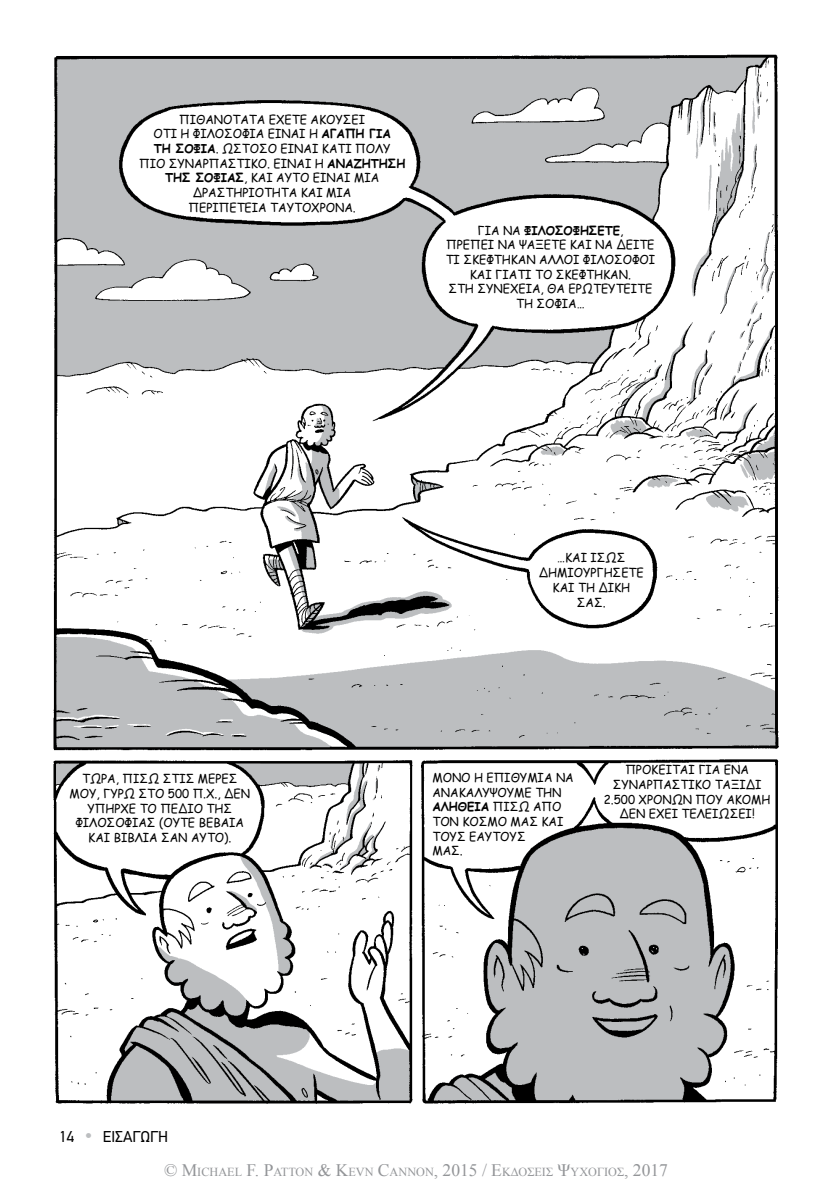
<style>
.page{position:relative;width:834px;height:1191px;background:#fff}
.page>*{position:absolute;margin:0;border:0;box-sizing:border-box;transform-origin:0 0}
.t1{font:15.75px "PF Din Text";color:#000}
.t2{font:12.25px/14.7px "Comic Sans MS";color:#000;text-align:center;scale:.95 1}
.t3{font:12.25px "Times New Roman";color:#939598}
.s1{font-weight:700}
.s2{color:#bcbec0}
.s3{font-size:17.5px}
</style>
<div class="page">
<img style="left:53px;top:54px;width:726px;height:1050px">
<p class="t2" style="left:139px;top:111px;width:281px">ΠΙΘΑΝΟΤΑΤΑ ΕΧΕΤΕ ΑΚΟΥΣΕΙ<br>ΟΤΙ Η ΦΙΛΟΣΟΦΙΑ ΕΙΝΑΙ Η <span class="s1">ΑΓΑΠΗ ΓΙΑ<br>ΤΗ ΣΟΦΙΑ</span>. ΩΣΤΟΣΟ ΕΙΝΑΙ ΚΑΤΙ ΠΟΛΥ<br>ΠΙΟ ΣΥΝΑΡΠΑΣΤΙΚΟ. ΕΙΝΑΙ Η <span class="s1">ΑΝΑΖΗΤΗΣΗ<br>ΤΗΣ ΣΟΦΙΑΣ</span>, ΚΑΙ ΑΥΤΟ ΕΙΝΑΙ ΜΙΑ<br>ΔΡΑΣΤΗΡΙΟΤΗΤΑ ΚΑΙ ΜΙΑ<br>ΠΕΡΙΠΕΤΕΙΑ ΤΑΥΤΟΧΡΟΝΑ.</p>
<p class="t2" style="left:445px;top:222px;width:222px">ΓΙΑ ΝΑ <span class="s1">ΦΙΛΟΣΟΦΗΣΕΤΕ</span>,<br>ΠΡΕΠΕΙ ΝΑ ΨΑΞΕΤΕ ΚΑΙ ΝΑ ΔΕΙΤΕ<br>ΤΙ ΣΚΕΦΤΗΚΑΝ ΑΛΛΟΙ ΦΙΛΟΣΟΦΟΙ<br>ΚΑΙ ΓΙΑΤΙ ΤΟ ΣΚΕΦΤΗΚΑΝ.<br>ΣΤΗ ΣΥΝΕΧΕΙΑ, ΘΑ ΕΡΩΤΕΥΤΕΙΤΕ<br>ΤΗ ΣΟΦΙΑ…</p>
<p class="t2" style="left:539px;top:550px;width:112px">…ΚΑΙ ΙΣΩΣ<br>ΔΗΜΙΟΥΡΓΗΣΕΤΕ<br>ΚΑΙ ΤΗ ΔΙΚΗ<br>ΣΑΣ.</p>
<p class="t2" style="left:70px;top:771px;width:191px">ΤΩΡΑ, ΠΙΣΩ ΣΤΙΣ ΜΕΡΕΣ<br>ΜΟΥ, ΓΥΡΩ ΣΤΟ 500 Π.Χ., ΔΕΝ<br>ΥΠΗΡΧΕ ΤΟ ΠΕΔΙΟ ΤΗΣ<br>ΦΙΛΟΣΟΦΙΑΣ (ΟΥΤΕ ΒΕΒΑΙΑ<br>ΚΑΙ ΒΙΒΛΙΑ ΣΑΝ ΑΥΤΟ).</p>
<p class="t2" style="left:432px;top:769px;width:150px;text-align:left">ΜΟΝΟ Η ΕΠΙΘΥΜΙΑ ΝΑ<br>ΑΝΑΚΑΛΥΨΟΥΜΕ ΤΗΝ<br><span class="s1">ΑΛΗΘΕΙΑ</span> ΠΙΣΩ ΑΠΟ<br>ΤΟΝ ΚΟΣΜΟ ΜΑΣ ΚΑΙ<br>ΤΟΥΣ ΕΑΥΤΟΥΣ<br>ΜΑΣ.</p>
<p class="t2" style="left:603px;top:762px;width:177px">ΠΡΟΚΕΙΤΑΙ ΓΙΑ ΕΝΑ<br>ΣΥΝΑΡΠΑΣΤΙΚΟ ΤΑΞΙΔΙ<br>2.500 ΧΡΟΝΩΝ ΠΟΥ ΑΚΟΜΗ<br>ΔΕΝ ΕΧΕΙ ΤΕΛΕΙΩΣΕΙ!</p>
<p class="t1" style="left:60px;top:1127px;width:110px">14 <span class="s2">•</span> ΕΙΣΑΓΩΓΗ</p>
<p class="t3" style="left:164px;top:1163px;width:505px"><span class="s3">© M</span>ICHAEL <span class="s3">F. P</span>ATTON <span class="s3">&amp; K</span>EVN <span class="s3">C</span>ANNON<span class="s3">, 2015 / Ε</span>ΚΔΟΣΕΙΣ <span class="s3">Ψ</span>ΥΧΟΓΙΟΣ<span class="s3">, 2017</span></p>
</div>
